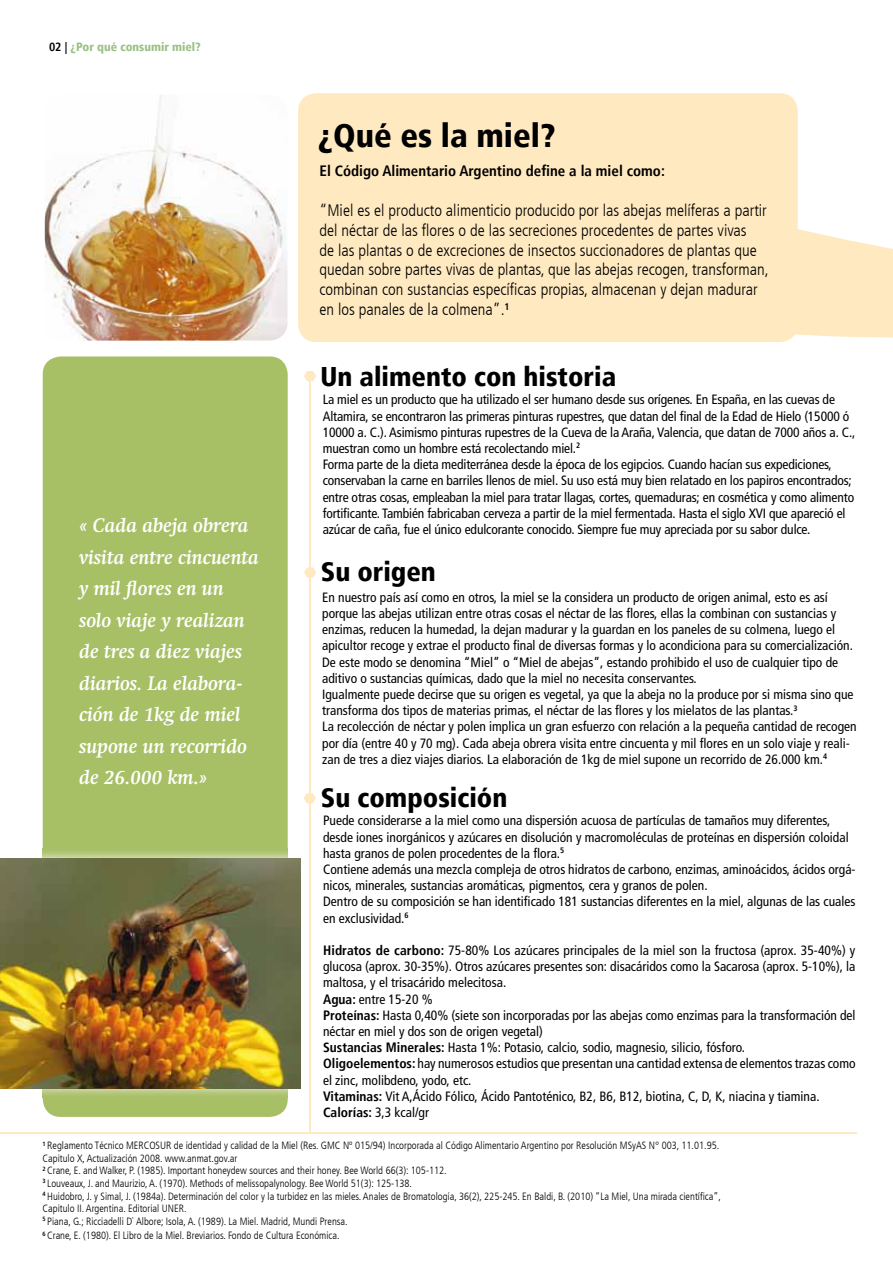
<style>
.page{position:relative;width:893px;height:1263px;background:#fff}
.page>*{position:absolute;margin:0;border:0;box-sizing:border-box;transform-origin:0 0}
.t1{font:900 condensed 33px "Frutiger LT";color:#000}
.t2{font:900 condensed 27px "Frutiger LT";color:#000}
.t3{font:italic 700 19.5px/31.5px "Swift";color:#fff}
.t4{font:300 condensed 16.5px/19.8px "Frutiger LT";color:#000}
.t5{font:700 condensed 15px "Frutiger LT";color:#000}
.t6{font:condensed 13.5px/16.2px "Frutiger LT";color:#000}
.t7{font:900 condensed 12px "Frutiger LT";color:#9bc185}
.t8{font:300 condensed 10.5px/12.6px "Frutiger LT";color:#000}
.s1{font-weight:700;color:#000}
.s2{font-weight:700}
</style>
<div class="page">
<svg style="left:784px;top:229px;width:109px;height:113px;background:#ffecc9"></svg>
<div style="left:298px;top:93px;width:500px;height:249px;background:#ffe9c0;border-radius:18px"></div>
<div style="left:43px;top:356px;width:245px;height:761px;background:#a7c066;border-radius:18px"></div>
<img style="left:45px;top:95px;width:242px;height:246px">
<img style="left:43px;top:852px;width:245px;height:243px">
<img style="left:0;top:858px;width:300px;height:230px">
<hr style="left:309px;top:371px;width:2px;height:761px;background:#ffe9c0">
<hr style="left:0;top:1132px;width:857px;height:1px;background:#ffe9c0">
<svg style="left:304px;top:371px;width:12px;height:10px"></svg>
<svg style="left:304px;top:567px;width:12px;height:11px"></svg>
<svg style="left:304px;top:793px;width:12px;height:10px"></svg>
<p class="t7" style="left:49px;top:40px;width:153px"><span class="s1">02 |</span> ¿Por qué consumir miel?</p>
<h3 class="t3" style="left:79px;top:510px;width:181px">« Cada abeja obrera visita entre cincuenta y mil flores en un solo viaje y realizan de tres a diez viajes diarios. La elabora&shy;ción de 1kg de miel supone un recorrido de 26.000 km.»</h3>
<h1 class="t1" style="left:318px;top:116px;width:239px">¿Qué es la miel?</h1>
<p class="t5" style="left:319px;top:162px;width:347px">El Código Alimentario Argentino define a la miel como:</p>
<p class="t4" style="left:319px;top:201px;width:451px">“Miel es el producto alimenticio producido por las abejas melíferas a partir del néctar de las flores o de las secreciones procedentes de partes vivas<br>de las plantas o de excreciones de insectos succionadores de plantas que quedan sobre partes vivas de plantas, que las abejas recogen, transforman, combinan con sustancias específicas propias, almacenan y dejan madurar en los panales de la colmena”.<sup>1</sup></p>
<h2 class="t2" style="left:320px;top:360px;width:297px">Un alimento con historia</h2>
<p class="t6" style="left:323px;top:392px;width:534px">La miel es un producto que ha utilizado el ser humano desde sus orígenes. En España, en las cuevas de Altamira, se encontraron las primeras pinturas rupestres, que datan del final de la Edad de Hielo (15000 ó 10000 a. C.). Asimismo pinturas rupestres de la Cueva de la Araña, Valencia, que datan de 7000 años a. C., muestran como un hombre está recolectando miel.<sup>2<br></sup>Forma parte de la dieta mediterránea desde la época de los egipcios. Cuando hacían sus expediciones, conservaban la carne en barriles llenos de miel. Su uso está muy bien relatado en los papiros encontrados; entre otras cosas, empleaban la miel para tratar llagas, cortes, quemaduras; en cosmética y como alimento fortificante. También fabricaban cerveza a partir de la miel fermentada. Hasta el siglo XVI que apareció el azúcar de caña, fue el único edulcorante conocido. Siempre fue muy apreciada por su sabor dulce.</p>
<h2 class="t2" style="left:321px;top:555px;width:117px">Su origen</h2>
<p class="t6" style="left:322px;top:589px;width:536px">En nuestro país así como en otros, la miel se la considera un producto de origen animal, esto es así porque las abejas utilizan entre otras cosas el néctar de las flores, ellas la combinan con sustancias y enzimas, reducen la humedad, la dejan madurar y la guardan en los paneles de su colmena, luego el apicultor recoge y extrae el producto final de diversas formas y lo acondiciona para su comercialización.<br>De este modo se denomina “Miel” o “Miel de abejas”, estando prohibido el uso de cualquier tipo de aditivo o sustancias químicas, dado que la miel no necesita conservantes.<br>Igualmente puede decirse que su origen es vegetal, ya que la abeja no la produce por si misma sino que transforma dos tipos de materias primas, el néctar de las flores y los mielatos de las plantas.<sup>3<br></sup>La recolección de néctar y polen implica un gran esfuerzo con relación a la pequeña cantidad de recogen por día (entre 40 y 70 mg). Cada abeja obrera visita entre cincuenta y mil flores en un solo viaje y reali&shy;zan de tres a diez viajes diarios. La elaboración de 1kg de miel supone un recorrido de 26.000 km.<sup>4</sup></p>
<h2 class="t2" style="left:321px;top:782px;width:188px">Su composición</h2>
<p class="t6" style="left:323px;top:813px;width:534px">Puede considerarse a la miel como una dispersión acuosa de partículas de tamaños muy diferentes, desde iones inorgánicos y azúcares en disolución y macromoléculas de proteínas en dispersión coloidal hasta granos de polen procedentes de la flora.<sup>5<br></sup>Contiene además una mezcla compleja de otros hidratos de carbono, enzimas, aminoácidos, ácidos orgá&shy;nicos, minerales, sustancias aromáticas, pigmentos, cera y granos de polen.<br>Dentro de su composición se han identificado 181 sustancias diferentes en la miel, algunas de las cuales en exclusividad.<sup>6</sup></p>
<p class="t6" style="left:323px;top:942px;width:534px"><span class="s2">Hidratos de carbono:</span> 75-80% Los azúcares principales de la miel son la fructosa (aprox. 35-40%) y glucosa (aprox. 30-35%). Otros azúcares presentes son: disacáridos como la Sacarosa (aprox. 5-10%), la maltosa, y el trisacárido melecitosa.<br><span class="s2">Agua:</span> entre 15-20 %<br><span class="s2">Proteínas:</span> Hasta 0,40% (siete son incorporadas por las abejas como enzimas para la transformación del néctar en miel y dos son de origen vegetal)<br><span class="s2">Sustancias Minerales:</span> Hasta 1%: Potasio, calcio, sodio, magnesio, silicio, fósforo.<br><span class="s2">Oligoelementos:</span> hay numerosos estudios que presentan una cantidad extensa de elementos trazas como el zinc, molibdeno, yodo, etc.<br><span class="s2">Vitaminas:</span> Vit A,Ácido Fólico, Ácido Pantoténico, B2, B6, B12, biotina, C, D, K, niacina y tiamina.<br><span class="s2">Calorías:</span> 3,3 kcal/gr</p>
<p class="t8" style="left:43px;top:1139px;width:680px"><sup>1</sup> Reglamento Técnico MERCOSUR de identidad y calidad de la Miel (Res. GMC Nº 015/94) Incorporada al Código Alimentario Argentino por Resolución MSyAS N° 003, 11.01.95.<br>Capitulo X, Actualización 2008. www.anmat.gov.ar<br><sup>2</sup> Crane, E. and Walker, P. (1985). Important honeydew sources and their honey. Bee World 66(3): 105-112.<br><sup>3</sup> Louveaux, J. and Maurizio, A. (1970). Methods of melissopalynology. Bee World 51(3): 125-138.<br><sup>4</sup> Huidobro, J. y Simal, J. (1984a). Determinación del color y la turbidez en las mieles. Anales de Bromatología, 36(2), 225-245. En Baldi, B. (2010) “La Miel, Una mirada científica”, Capitulo II. Argentina. Editorial UNER.<br><sup>5</sup> Piana, G.; Ricciadelli D` Albore; Isola, A. (1989). La Miel. Madrid, Mundi Prensa.</p>
<p class="t8" style="left:43px;top:1229px;width:299px"><sup>6</sup> Crane, E. (1980). El Libro de la Miel. Breviarios. Fondo de Cultura Económica.</p>
</div>
